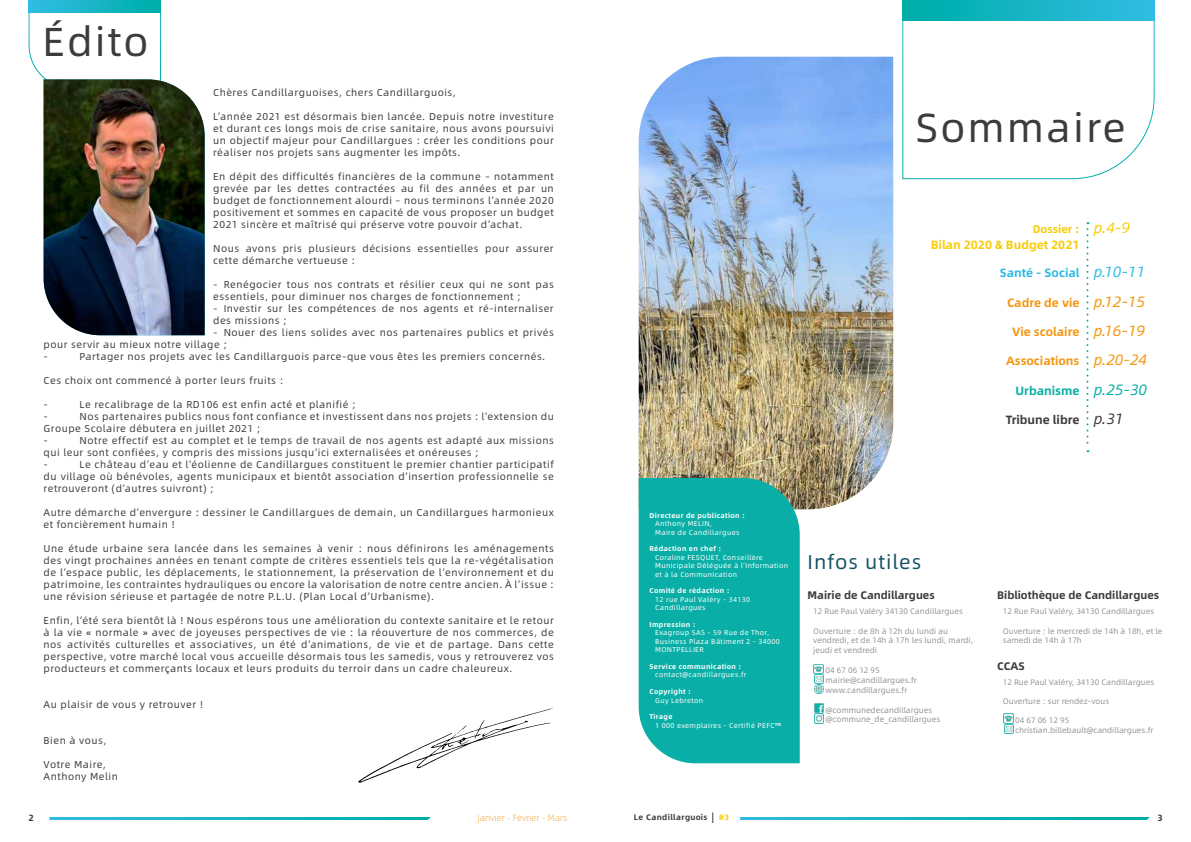
<style>
.page{position:relative;width:1191px;height:842px;background:#fff}
.page>*{position:absolute;margin:0;border:0;box-sizing:border-box;transform-origin:0 0}
.t1{font:40.5px "Alibaba Sans";letter-spacing:.05em;color:#3c3c3b}
.t2{font:20px "Alibaba Sans";letter-spacing:.05em;color:#155364}
.t3{font:700 12px "Alibaba Sans";color:#f49712}
.t4{font:700 12px "Alibaba Sans";color:#f8cc09}
.t5{font:700 12px "Alibaba Sans";color:#31bce4}
.t6{font:700 12px "Alibaba Sans";color:#09afa6}
.t7{font:700 12px "Alibaba Sans";color:#3d3d3c}
.t8{font:700 11px "Alibaba Sans";color:#3c3c3b}
.t9{font:700 11px "Alibaba Sans";color:#f8cc09}
.t10{font:10px/12px "Alibaba Sans";letter-spacing:.05em;color:#3c3c3b}
.t11{font:300 9px "Alibaba Sans";color:#f49712}
.t12{font:700 9px "Alibaba Sans";color:#3c3c3b}
.t13{font:8px/9.6px "Alibaba Sans";color:#949494}
.t14{font:700 8px "Alibaba Sans";letter-spacing:.05em;color:#3c3c3b}
.t15{font:700 8px "Alibaba Sans";color:#f8cc0a}
.t16{font:7px/8.4px "Alibaba Sans";letter-spacing:.05em;color:#fff}
.t17{font:700 7px "Alibaba Sans";letter-spacing:.05em;color:#fff}
.s1{font-weight:400;font-style:italic;font-size:15px}
</style>
<div class="page">
<svg style="left:1086px;top:222px;width:2px;height:230px"></svg>
<svg style="left:814px;top:703px;width:9px;height:20px"></svg>
<svg style="left:814px;top:664px;width:9px;height:30px"></svg>
<svg style="left:1003px;top:714px;width:10px;height:20px"></svg>
<svg style="left:358px;top:708px;width:195px;height:75px"></svg>
<svg style="left:29px;top:13px;width:132px;height:75px"></svg>
<svg style="left:902px;top:20px;width:252px;height:159px"></svg>
<svg style="left:29px;top:0;width:132px;height:13px;background:#16b4c6"></svg>
<div style="left:902px;top:0;width:252px;height:20px;background:linear-gradient(to right,#00aea7,#32bce4)"></div>
<img style="left:638px;top:57px;width:255px;height:452px">
<div style="left:638px;top:478px;width:161px;height:285px;background:#09afa7"></div>
<img style="left:44px;top:79px;width:161px;height:256px">
<svg style="left:49px;top:817px;width:382px;height:3px"></svg>
<svg style="left:740px;top:817px;width:409px;height:3px"></svg>
<h1 class="t1" style="left:43px;top:11px;width:107px">Édito</h1>
<p class="t10" style="left:213px;top:86px;width:244px">Chères Candillarguoises, chers Candillarguois,</p>
<p class="t10" style="left:213px;top:110px;width:342px;text-align:justify">L’année 2021 est désormais bien lancée. Depuis notre investiture et durant ces longs mois de crise sanitaire, nous avons poursuivi un objectif majeur pour Candillargues : créer les conditions pour réaliser nos projets sans augmenter les impôts.</p>
<p class="t10" style="left:213px;top:170px;width:342px;text-align:justify">En dépit des difficultés financières de la commune – notamment grevée par les dettes contractées au fil des années et par un budget de fonctionnement alourdi – nous terminons l’année 2020 positivement et sommes en capacité de vous proposer un budget 2021 sincère et maîtrisé qui préserve votre pouvoir d’achat.</p>
<p class="t10" style="left:213px;top:242px;width:342px">Nous avons pris plusieurs décisions essentielles pour assurer cette démarche vertueuse :</p>
<p class="t10" style="left:213px;top:278px;width:342px">- Renégocier tous nos contrats et résilier ceux qui ne sont pas essentiels, pour diminuer nos charges de fonctionnement ;</p>
<p class="t10" style="left:213px;top:302px;width:342px">- Investir sur les compétences de nos agents et ré-internaliser des missions ;</p>
<p class="t10" style="left:44px;top:326px;width:512px;text-indent:170px">- Nouer des liens solides avec nos partenaires publics et privés pour servir au mieux notre village ;<br>-</p>
<p class="t10" style="left:80px;top:350px;width:467px">Partager nos projets avec les Candillarguois parce-que vous êtes les premiers concernés.</p>
<p class="t10" style="left:44px;top:374px;width:241px">Ces choix ont commencé à porter leurs fruits :</p>
<p class="t10" style="left:44px;top:398px;width:6px">-</p>
<p class="t10" style="left:80px;top:398px;width:278px">Le recalibrage de la RD106 est enfin acté et planifié ;</p>
<p class="t10" style="left:44px;top:410px;width:6px">-</p>
<p class="t10" style="left:44px;top:410px;width:512px;text-indent:36px">Nos partenaires publics nous font confiance et investissent dans nos projets : l’extension du<br>Groupe Scolaire débutera en juillet 2021 ;<br>-</p>
<p class="t10" style="left:44px;top:434px;width:512px;text-indent:36px">Notre effectif est au complet et le temps de travail de nos agents est adapté aux missions qui leur sont confiées, y compris des missions jusqu’ici externalisées et onéreuses ;<br>-</p>
<p class="t10" style="left:44px;top:458px;width:512px;text-align:justify;text-indent:36px">Le château d’eau et l’éolienne de Candillargues constituent le premier chantier participatif du village où bénévoles, agents municipaux et bientôt association d’insertion professionnelle se retrouveront (d’autres suivront) ;</p>
<p class="t10" style="left:44px;top:506px;width:512px">Autre démarche d’envergure : dessiner le Candillargues de demain, un Candillargues harmonieux et foncièrement humain !</p>
<p class="t10" style="left:44px;top:542px;width:512px;text-align:justify">Une étude urbaine sera lancée dans les semaines à venir : nous définirons les aménagements des vingt prochaines années en tenant compte de critères essentiels tels que la re-végétalisation de l’espace public, les déplacements, le stationnement, la préservation de l’environnement et du patrimoine, les contraintes hydrauliques ou encore la valorisation de notre centre ancien. À l’issue : une révision sérieuse et partagée de notre P.L.U. (Plan Local d’Urbanisme).</p>
<p class="t10" style="left:44px;top:614px;width:512px;text-align:justify">Enfin, l’été sera bientôt là ! Nous espérons tous une amélioration du contexte sanitaire et le retour à la vie « normale » avec de joyeuses perspectives de vie : la réouverture de nos commerces, de nos activités culturelles et associatives, un été d’animations, de vie et de partage. Dans cette perspective, votre marché local vous accueille désormais tous les samedis, vous y retrouverez vos producteurs et commerçants locaux et leurs produits du terroir dans un cadre chaleureux.</p>
<p class="t10" style="left:44px;top:698px;width:161px">Au plaisir de vous y retrouver !</p>
<p class="t10" style="left:44px;top:734px;width:64px">Bien à vous,</p>
<p class="t10" style="left:44px;top:758px;width:76px">Votre Maire,<br>Anthony Melin</p>
<h1 class="t1" style="left:915px;top:97px;width:212px">Sommaire</h1>
<p class="t9" style="left:1032px;top:220px;width:99px">Dossier : <span class="s1">p.4-9</span></p>
<p class="t4" style="left:930px;top:236px;width:150px">Bilan 2020 &amp; Budget 2021</p>
<p class="t5" style="left:1000px;top:263px;width:147px">Santé - Social <span class="s1">p.10-11</span></p>
<p class="t3" style="left:1007px;top:293px;width:139px">Cadre de vie <span class="s1">p.12-15</span></p>
<p class="t3" style="left:1012px;top:322px;width:134px">Vie scolaire <span class="s1">p.16-19</span></p>
<p class="t3" style="left:1006px;top:351px;width:142px">Associations <span class="s1">p.20-24</span></p>
<p class="t6" style="left:1015px;top:381px;width:133px">Urbanisme <span class="s1">p.25-30</span></p>
<p class="t7" style="left:1005px;top:410px;width:119px">Tribune libre <span class="s1">p.31</span></p>
<p class="t17" style="left:649px;top:510px;width:97px">Directeur de publication :</p>
<p class="t16" style="left:655px;top:519px;width:86px">Anthony MELIN,<br>Maire de Candillargues</p>
<p class="t17" style="left:649px;top:543px;width:73px">Rédaction en chef :</p>
<p class="t16" style="left:655px;top:553px;width:134px">Coraline FESQUET, Conseillère<br>Municipale Déléguée à l’Information et à la Communication</p>
<p class="t17" style="left:649px;top:585px;width:82px">Comité de rédaction :</p>
<p class="t16" style="left:655px;top:595px;width:97px">12 rue Paul Valéry - 34130<br>Candillargues</p>
<p class="t17" style="left:649px;top:619px;width:48px">Impression :</p>
<p class="t16" style="left:655px;top:628px;width:126px">Exagroup SAS - 59 Rue de Thor,<br>Business Plaza Bâtiment 2 - 34000<br>MONTPELLIER</p>
<p class="t17" style="left:649px;top:661px;width:93px">Service communication :</p>
<p class="t16" style="left:655px;top:670px;width:93px">contact@candillargues.fr</p>
<p class="t17" style="left:649px;top:686px;width:43px">Copyright :</p>
<p class="t16" style="left:655px;top:695px;width:50px">Guy Lebreton</p>
<p class="t17" style="left:649px;top:711px;width:24px">Tirage</p>
<p class="t16" style="left:655px;top:721px;width:128px">1 000 exemplaires - Certifié PEFC™</p>
<p class="t16" style="left:659px;top:721px;width:121px">000 exemplaires - Certifié PEFC™</p>
<h2 class="t2" style="left:807px;top:546px;width:115px">Infos utiles</h2>
<p class="t8" style="left:807px;top:586px;width:129px">Mairie de Candillargues</p>
<p class="t13" style="left:813px;top:606px;width:151px">12 Rue Paul Valéry 34130 Candillargues</p>
<p class="t13" style="left:813px;top:625px;width:161px">Ouverture : de 8h à 12h du lundi au vendredi, et de 14h à 17h les lundi, mardi, jeudi et vendredi</p>
<p class="t13" style="left:825px;top:665px;width:93px;line-height:10px">04 67 06 12 95 mairie@candillargues.fr www.candillargues.fr</p>
<p class="t13" style="left:825px;top:704px;width:116px">@communedecandillargues @commune_de_candillargues</p>
<p class="t8" style="left:997px;top:586px;width:163px">Bibliothèque de Candillargues</p>
<p class="t13" style="left:1002px;top:606px;width:153px">12 Rue Paul Valéry, 34130 Candillargues</p>
<p class="t13" style="left:1002px;top:625px;width:161px">Ouverture : le mercredi de 14h à 18h, et le samedi de 14h à 17h</p>
<p class="t8" style="left:997px;top:657px;width:29px">CCAS</p>
<p class="t13" style="left:1002px;top:676px;width:153px">12 Rue Paul Valéry, 34130 Candillargues</p>
<p class="t13" style="left:1002px;top:696px;width:108px">Ouverture : sur rendez-vous</p>
<p class="t13" style="left:1015px;top:715px;width:140px;line-height:10px">04 67 06 12 95 christian.billebault@candillargues.fr</p>
<p class="t12" style="left:28px;top:810px;width:7px">2</p>
<p class="t11" style="left:478px;top:811px;width:91px">Janvier - Février - Mars</p>
<p class="t14" style="left:634px;top:811px;width:75px">Le Candillarguois</p>
<p class="t15" style="left:719px;top:811px;width:11px">#3</p>
<p class="t12" style="left:1157px;top:810px;width:7px">3</p>
</div>
